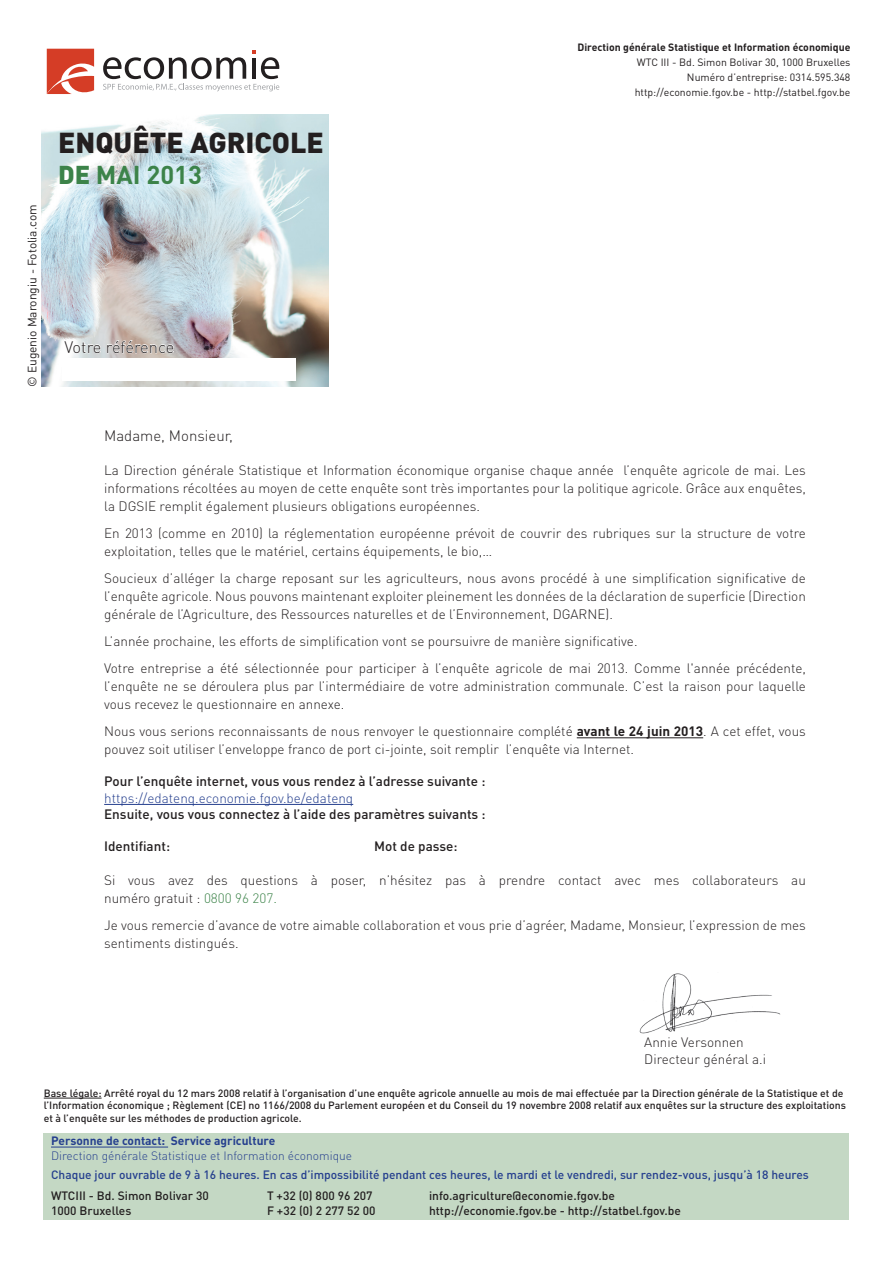
<style>
.page{position:relative;width:893px;height:1263px;background:#fff}
.page>*{position:absolute;margin:0;border:0;box-sizing:border-box;transform-origin:0 0}
.t1{font:900 28.5px "DIN Pro";color:#231f20}
.t2{font:700 25.5px "DIN Pro";color:#3c8349}
.t3{font:300 16.5px "DIN Pro";letter-spacing:-.01em;color:#231f20}
.t4{font:300 15px "DIN Pro";color:#231f20}
.t5{font:300 13.5px/18px "DIN Pro";color:#231f20}
.t6{font:500 13.5px "DIN Pro";color:#231f20}
.t7{font:300 13.5px "DIN Pro";color:#253f8e}
.t8{font:500 12px "DIN Pro";color:#231f20}
.t9{font:500 12px "DIN Pro";color:#253f8e}
.t10{font:300 12px "DIN Pro";color:#253f8e}
.t11{font:700 12px "DIN Pro";color:#253f8e}
.t12{font:12px "DIN Pro";color:#231f20}
.t13{font:500 10.5px/12.6px "DIN Pro";color:#231f20}
.t14{font:10.5px/15px "DIN Pro";color:#231f20;text-align:right}
.t15{font:700 10.5px "DIN Pro";color:#231f20}
.s1{font-weight:900}
.s2{font-weight:700}
.s3{color:#3c8349}
</style>
<div class="page">
<img style="left:41px;top:115px;width:287px;height:272px">
<svg style="left:63px;top:340px;width:112px;height:14px"></svg>
<svg style="left:47px;top:49px;width:48px;height:45px"></svg>
<svg style="left:103px;top:50px;width:176px;height:41px"></svg>
<div style="left:62px;top:358px;width:234px;height:23px;background:#fff"></div>
<div style="left:43px;top:1133px;width:805px;height:87px;background:#c4d8c4"></div>
<img style="left:639px;top:973px;width:142px;height:61px">
<hr style="left:577px;top:737px;width:126px;height:1px;background:#231f20">
<hr style="left:104px;top:804px;width:249px;height:1px;background:#253f8e">
<hr style="left:44px;top:1098px;width:58px;height:1px;background:#231f20">
<hr style="left:51px;top:1147px;width:117px;height:1px;background:#253f8e">
<p class="t12" style="left:24px;top:387px;width:184px;rotate:-90deg">© Eugenio Marongiu - Fotolia.com</p>
<h1 class="t1" style="left:58px;top:123px;width:267px">ENQUÊTE AGRICOLE</h1>
<h2 class="t2" style="left:58px;top:157px;width:145px"><span class="s1">DE</span> MAI 2013</h2>
<p class="t3" style="left:64px;top:336px;width:112px">Votre référence</p>
<p class="t15" style="left:577px;top:40px;width:274px">Direction générale Statistique et Information économique</p>
<p class="t14" style="left:635px;top:54px;width:217px">WTC III - Bd. Simon Bolivar 30, 1000 Bruxelles<br>Numéro d’entreprise: 0314.595.348 http://economie.fgov.be - http://statbel.fgov.be</p>
<p class="t4" style="left:104px;top:425px;width:130px">Madame, Monsieur,</p>
<p class="t5" style="left:104px;top:460px;width:703px;text-align:justify">La Direction générale Statistique et Information économique organise chaque année l’enquête agricole de mai. Les informations récoltées au moyen de cette enquête sont très importantes pour la politique agricole. Grâce aux enquêtes, la DGSIE remplit également plusieurs obligations européennes.</p>
<p class="t5" style="left:104px;top:523px;width:703px">En 2013 (comme en 2010) la réglementation européenne prévoit de couvrir des rubriques sur la structure de votre exploitation, telles que le matériel, certains équipements, le bio,…</p>
<p class="t5" style="left:104px;top:568px;width:703px;text-align:justify">Soucieux d’alléger la charge reposant sur les agriculteurs, nous avons procédé à une simplification significative de l’enquête agricole. Nous pouvons maintenant exploiter pleinement les données de la déclaration de superficie (Direction générale de l’Agriculture, des Ressources naturelles et de l’Environnement, DGARNE).</p>
<p class="t5" style="left:104px;top:627px;width:703px;line-height:27px">L’année prochaine, les efforts de simplification vont se poursuivre de manière significative.<br>Votre entreprise a été sélectionnée pour participer à l’enquête agricole de mai 2013. Comme l'année précédente,</p>
<p class="t5" style="left:104px;top:676px;width:703px">l’enquête ne se déroulera plus par l’intermédiaire de votre administration communale. C’est la raison pour laquelle vous recevez le questionnaire en annexe.</p>
<p class="t5" style="left:104px;top:721px;width:703px">Nous vous serions reconnaissants de nous renvoyer le questionnaire complété <span class="s2">avant le 24 juin 2013</span>. A cet effet, vous pouvez soit utiliser l’enveloppe franco de port ci-jointe, soit remplir l’enquête via Internet.</p>
<p class="t6" style="left:104px;top:772px;width:383px">Pour l’enquête internet, vous vous rendez à l’adresse suivante :</p>
<p class="t7" style="left:104px;top:788px;width:251px">https://edatenq.economie.fgov.be/edatenq</p>
<p class="t6" style="left:104px;top:805px;width:383px">Ensuite, vous vous connectez à l’aide des paramètres suivants :</p>
<p class="t6" style="left:104px;top:837px;width:67px">Identifiant:</p>
<p class="t6" style="left:374px;top:837px;width:85px">Mot de passe:</p>
<p class="t5" style="left:104px;top:871px;width:703px">Si vous avez des questions à poser, n’hésitez pas à prendre contact avec mes collaborateurs au numéro gratuit : <span class="s3">0800 96 207.</span></p>
<p class="t5" style="left:104px;top:916px;width:703px">Je vous remercie d’avance de votre aimable collaboration et vous prie d’agréer, Madame, Monsieur, l’expression de mes sentiments distingués.</p>
<p class="t5" style="left:644px;top:1034px;width:123px;line-height:16.2px">Annie Versonnen<br>Directeur général a.i</p>
<p class="t13" style="left:44px;top:1086px;width:804px">Base légale: Arrêté royal du 12 mars 2008 relatif à l’organisation d’une enquête agricole annuelle au mois de mai effectuée par la Direction générale de la Statistique et de l’Information économique ; Règlement (CE) no 1166/2008 du Parlement européen et du Conseil du 19 novembre 2008 relatif aux enquêtes sur la structure des exploitations et à l’enquête sur les méthodes de production agricole.</p>
<p class="t11" style="left:51px;top:1133px;width:226px">Personne de contact: Service agriculture</p>
<p class="t10" style="left:51px;top:1147px;width:303px">Direction générale Statistique et Information économique</p>
<p class="t9" style="left:51px;top:1167px;width:759px">Chaque jour ouvrable de 9 à 16 heures. En cas d’impossibilité pendant ces heures, le mardi et le vendredi, sur rendez-vous, jusqu’à 18 heures</p>
<p class="t8" style="left:51px;top:1188px;width:159px">WTCIII - Bd. Simon Bolivar 30</p>
<p class="t8" style="left:267px;top:1188px;width:107px">T +32 (0) 800 96 207</p>
<p class="t8" style="left:429px;top:1188px;width:187px">info.agriculture@economie.fgov.be</p>
<p class="t8" style="left:51px;top:1202px;width:82px">1000 Bruxelles</p>
<p class="t8" style="left:267px;top:1202px;width:110px">F +32 (0) 2 277 52 00</p>
<p class="t8" style="left:429px;top:1202px;width:253px">http://economie.fgov.be - http://statbel.fgov.be</p>
</div>
